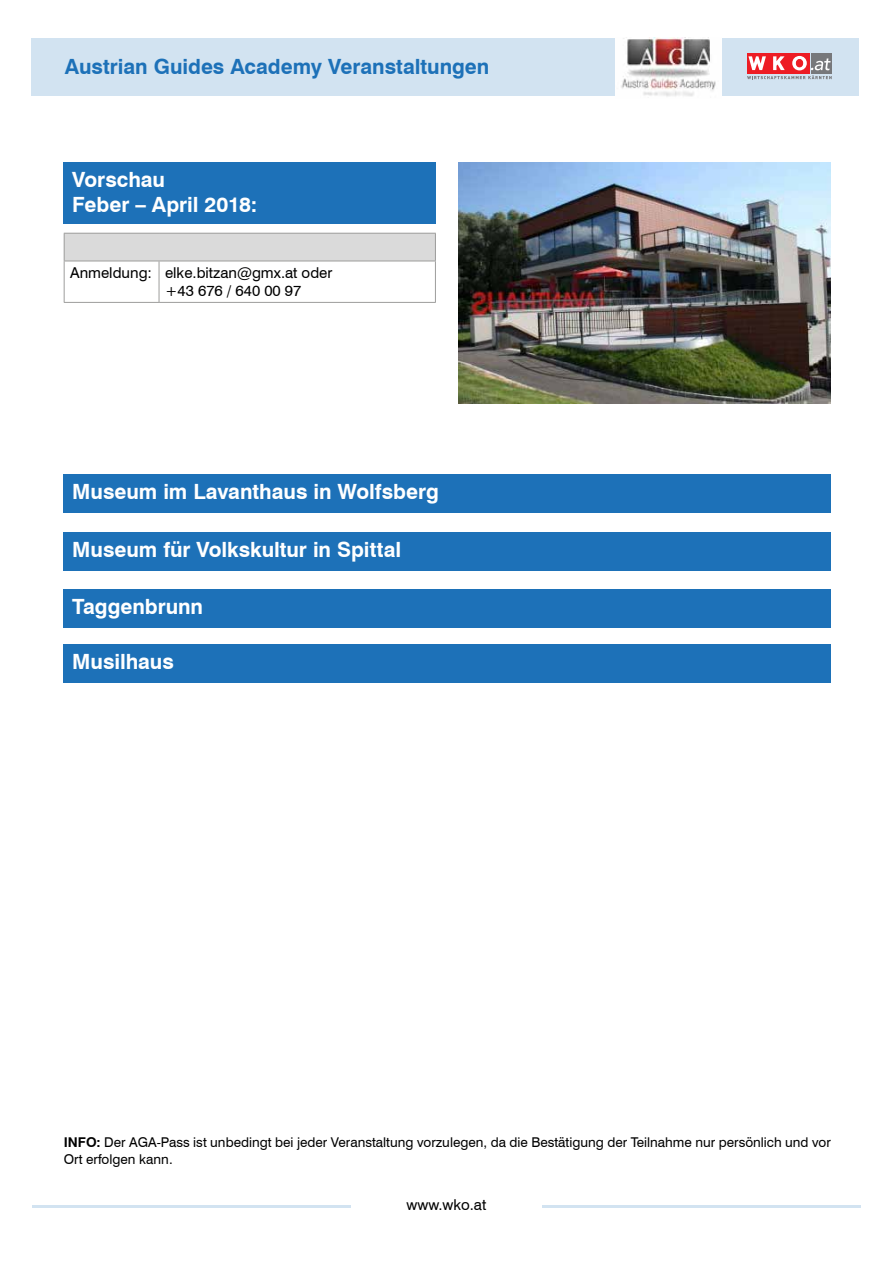
<style>
.page{position:relative;width:893px;height:1263px;background:#fff}
.page>*{position:absolute;margin:0;border:0;box-sizing:border-box;transform-origin:0 0}
.t1{font:700 21px/25.2px "Swiss 721 BT";color:#fff}
.t2{font:700 21px "Swiss 721 BT";color:#1d71b8}
.t3{font:15px/18px "Swiss 721 BT";color:#000}
.t4{font:13.5px/16.2px "Swiss 721 BT";color:#000}
.s1{font-weight:700}
</style>
<div class="page">
<div style="left:32px;top:38px;width:827px;height:58px;background:#d2e3f1"></div>
<hr style="left:32px;top:1205px;width:318px;height:3px;background:#1d71b8">
<hr style="left:542px;top:1205px;width:318px;height:3px;background:#1d71b8">
<div style="left:64px;top:163px;width:372px;height:61px;background:#1d71b8"></div>
<div style="left:64px;top:233px;width:371px;height:28px;background:#dadada"></div>
<hr style="left:64px;top:233px;width:95px;height:1px;background:#9d9d9c">
<svg style="left:64px;top:234px;width:1px;height:27px"></svg>
<hr style="left:159px;top:233px;width:277px;height:1px;background:#9d9d9c">
<svg style="left:435px;top:234px;width:1px;height:27px"></svg>
<hr style="left:64px;top:261px;width:95px;height:1px;background:#9d9d9c">
<hr style="left:64px;top:261px;width:1px;height:41px;background:#9d9d9c">
<hr style="left:159px;top:261px;width:277px;height:1px;background:#9d9d9c">
<hr style="left:159px;top:261px;width:1px;height:41px;background:#9d9d9c">
<hr style="left:435px;top:261px;width:1px;height:41px;background:#9d9d9c">
<hr style="left:64px;top:302px;width:95px;height:1px;background:#9d9d9c">
<hr style="left:159px;top:302px;width:277px;height:1px;background:#9d9d9c">
<img style="left:616px;top:37px;width:105px;height:60px">
<div style="left:789px;top:53px;width:21px;height:20px;background:#ed1c24"></div>
<div style="left:768px;top:53px;width:20px;height:20px;background:#ed1c24"></div>
<div style="left:747px;top:53px;width:20px;height:20px;background:#ed1c24"></div>
<div style="left:812px;top:53px;width:20px;height:20px;background:#77787b"></div>
<svg style="left:747px;top:56px;width:85px;height:23px"></svg>
<img style="left:459px;top:163px;width:372px;height:240px">
<div style="left:64px;top:475px;width:767px;height:38px;background:#1d71b8"></div>
<div style="left:64px;top:532px;width:767px;height:39px;background:#1d71b8"></div>
<div style="left:64px;top:589px;width:767px;height:39px;background:#1d71b8"></div>
<div style="left:64px;top:644px;width:767px;height:38px;background:#1d71b8"></div>
<h1 class="t2" style="left:65px;top:54px;width:426px">Austrian Guides Academy Veranstaltungen</h1>
<h1 class="t1" style="left:72px;top:167px;width:187px">Vorschau<br>Feber – April 2018:</h1>
<p class="t3" style="left:165px;top:264px;width:169px;text-indent:-95px">Anmeldung: elke.bitzan@gmx.at oder +43 676 / 640 00 97</p>
<h1 class="t1" style="left:72px;top:479px;width:368px">Museum im Lavanthaus in Wolfsberg</h1>
<h1 class="t1" style="left:72px;top:537px;width:330px">Museum für Volkskultur in Spittal</h1>
<h1 class="t1" style="left:72px;top:594px;width:132px">Taggenbrunn</h1>
<h1 class="t1" style="left:72px;top:648px;width:103px">Musilhaus</h1>
<p class="t4" style="left:64px;top:1134px;width:769px"><span class="s1">INFO:</span> Der AGA-Pass ist unbedingt bei jeder Veranstaltung vorzulegen, da die Bestätigung der Teilnahme nur persönlich und vor<br>Ort erfolgen kann.</p>
<p class="t3" style="left:407px;top:1195px;width:81px">www.wko.at</p>
</div>
